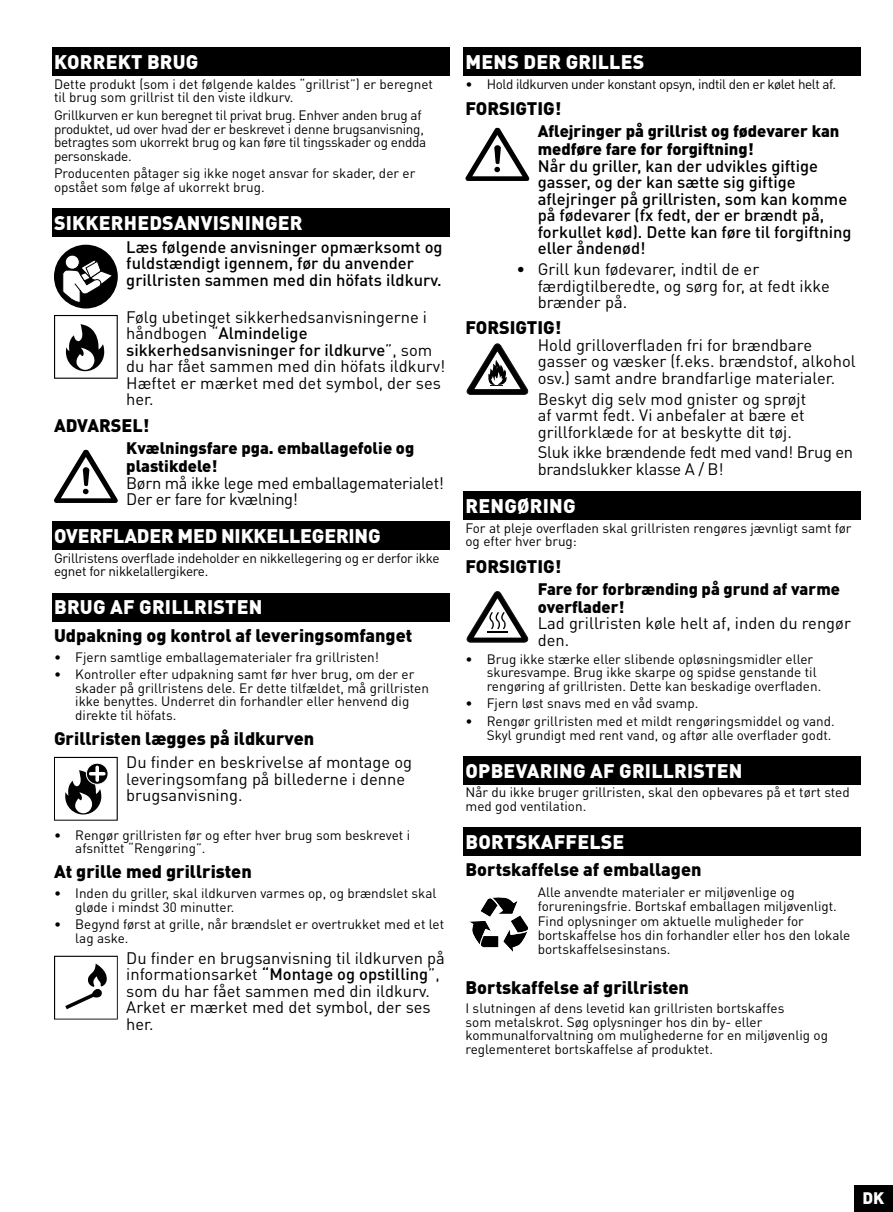
<style>
.page{position:relative;width:893px;height:1212px;background:#fff}
.page>*{position:absolute;margin:0;border:0;box-sizing:border-box;transform-origin:0 0}
.t1{font:900 19.5px "DIN Pro";letter-spacing:.01em;color:#fff}
.t2{font:900 19.5px "DIN Pro";letter-spacing:-.01em;color:#fff}
.t3{font:900 18px "DIN Pro";color:#000}
.t4{font:16.5px/16.5px "DIN Pro";color:#000}
.t5{font:500 16.5px/16.5px "DIN Pro";color:#000}
.t6{font:900 16.5px/18px "DIN Pro";color:#000}
.t7{font:16.5px/16.5px "DIN Pro";letter-spacing:-.02em;color:#000}
.t8{font:900 16.5px "DIN Pro";color:#fff}
.t9{font:13.5px/13.5px "DIN Pro";color:#000}
.t10{font:13.5px/13.5px "DIN Pro";letter-spacing:-.02em;color:#000}
.t11{font:13.5px "DIN Pro";letter-spacing:-.03em;color:#000}
.s1{font-weight:500}
</style>
<div class="page">
<div style="left:855px;top:1185px;width:38px;height:27px;background:#000"></div>
<div style="left:52px;top:48px;width:398px;height:28px;background:#000"></div>
<div style="left:52px;top:209px;width:398px;height:28px;background:#000"></div>
<div style="left:52px;top:522px;width:398px;height:28px;background:#000"></div>
<div style="left:52px;top:593px;width:398px;height:28px;background:#000"></div>
<div style="left:463px;top:48px;width:398px;height:28px;background:#000"></div>
<div style="left:463px;top:492px;width:398px;height:28px;background:#000"></div>
<div style="left:463px;top:756px;width:398px;height:28px;background:#000"></div>
<div style="left:463px;top:828px;width:398px;height:28px;background:#000"></div>
<div style="left:54px;top:245px;width:64px;height:63px;background:#000;border-radius:50%"></div>
<div style="left:65px;top:255px;width:14px;height:14px;background:#fff;border-radius:50%"></div>
<div style="left:65px;top:255px;width:15px;height:15px;border:1px solid #000;border-radius:50%"></div>
<svg style="left:62px;top:259px;width:52px;height:44px"></svg>
<svg style="left:54px;top:315px;width:64px;height:64px"></svg>
<svg style="left:54px;top:450px;width:64px;height:53px"></svg>
<svg style="left:54px;top:757px;width:64px;height:64px"></svg>
<svg style="left:95px;top:767px;width:4px;height:13px"></svg>
<svg style="left:54px;top:956px;width:64px;height:63px"></svg>
<svg style="left:465px;top:128px;width:64px;height:53px"></svg>
<svg style="left:466px;top:344px;width:62px;height:51px"></svg>
<svg style="left:466px;top:591px;width:62px;height:51px"></svg>
<svg style="left:469px;top:897px;width:59px;height:55px"></svg>
<h1 class="t1" style="left:54px;top:49px;width:146px">KORREKT BRUG</h1>
<p class="t9" style="left:54px;top:77px;width:380px">Dette produkt (som i det følgende kaldes “grillrist”) er beregnet til brug som grillrist til den viste ildkurv.</p>
<p class="t10" style="left:54px;top:108px;width:374px">Grillkurven er kun beregnet til privat brug. Enhver anden brug af produktet, ud over hvad der er beskrevet i denne brugsanvisning, betragtes som ukorrekt brug og kan føre til tingsskader og endda personskade.</p>
<p class="t9" style="left:54px;top:166px;width:363px">Producenten påtager sig ikke noget ansvar for skader, der er opstået som følge af ukorrekt brug.</p>
<h1 class="t1" style="left:54px;top:209px;width:250px">SIKKERHEDSANVISNINGER</h1>
<p class="t5" style="left:126px;top:238px;width:318px">Læs følgende anvisninger opmærksomt og fuldstændigt igennem, før du anvender grillristen sammen med din höfats ildkurv.</p>
<p class="t4" style="left:126px;top:308px;width:321px">Følg ubetinget sikkerhedsanvisningerne i håndbogen “<span class="s1">Almindelige sikkerhedsanvisninger for ildkurve</span>”, som du har fået sammen med din höfats ildkurv!<br>Hæftet er mærket med det symbol, der ses her.</p>
<h2 class="t3" style="left:54px;top:413px;width:97px">ADVARSEL!</h2>
<p class="t6" style="left:126px;top:438px;width:289px">Kvælningsfare pga. emballagefolie og plastikdele!</p>
<p class="t7" style="left:126px;top:474px;width:319px">Børn må ikke lege med emballagematerialet!<br>Der er fare for kvælning!</p>
<h1 class="t2" style="left:54px;top:523px;width:328px">OVERFLADER MED NIKKELLEGERING</h1>
<p class="t10" style="left:54px;top:551px;width:387px">Grillristens overflade indeholder en nikkellegering og er derfor ikke egnet for nikkelallergikere.</p>
<h1 class="t1" style="left:54px;top:594px;width:210px">BRUG AF GRILLRISTEN</h1>
<h2 class="t3" style="left:54px;top:623px;width:360px">Udpakning og kontrol af leveringsomfanget</h2>
<p class="t9" style="left:54px;top:649px;width:327px">• Fjern samtlige emballagematerialer fra grillristen!</p>
<p class="t9" style="left:75px;top:667px;width:355px;text-indent:-21px">• Kontroller efter udpakning samt før hver brug, om der er skader på grillristens dele. Er dette tilfældet, må grillristen ikke benyttes. Underret din forhandler eller henvend dig direkte til höfats.</p>
<h2 class="t3" style="left:54px;top:726px;width:262px">Grillristen lægges på ildkurven</h2>
<p class="t4" style="left:126px;top:753px;width:287px">Du finder en beskrivelse af montage og leveringsomfang på billederne i denne brugsanvisning.</p>
<p class="t9" style="left:75px;top:827px;width:336px;text-indent:-21px">• Rengør grillristen før og efter hver brug som beskrevet i afsnittet “Rengøring”.</p>
<h2 class="t3" style="left:54px;top:859px;width:199px">At grille med grillristen</h2>
<p class="t9" style="left:75px;top:886px;width:363px;text-indent:-21px">• Inden du griller, skal ildkurven varmes op, og brændslet skal gløde i mindst 30 minutter.</p>
<p class="t9" style="left:75px;top:917px;width:370px;text-indent:-21px">• Begynd først at grille, når brændslet er overtrukket med et let lag aske.</p>
<p class="t4" style="left:126px;top:949px;width:320px">Du finder en brugsanvisning til ildkurven på informationsarket <span class="s1">“Montage og opstilling</span>”, som du har fået sammen med din ildkurv.<br>Arket er mærket med det symbol, der ses her.</p>
<h1 class="t1" style="left:466px;top:49px;width:180px">MENS DER GRILLES</h1>
<p class="t11" style="left:465px;top:75px;width:372px">• Hold ildkurven under konstant opsyn, indtil den er kølet helt af.</p>
<h2 class="t3" style="left:465px;top:96px;width:97px">FORSIGTIG!</h2>
<p class="t6" style="left:538px;top:122px;width:303px">Aflejringer på grillrist og fødevarer kan medføre fare for forgiftning!</p>
<p class="t5" style="left:538px;top:157px;width:315px">Når du griller, kan der udvikles giftige gasser, og der kan sætte sig giftige aflejringer på grillristen, som kan komme på fødevarer (fx fedt, der er brændt på, forkullet kød). Dette kan føre til forgiftning eller åndenød!</p>
<p class="t4" style="left:538px;top:260px;width:294px;text-indent:-21px">• Grill kun fødevarer, indtil de er færdigtilberedte, og sørg for, at fedt ikke brænder på.</p>
<h2 class="t3" style="left:465px;top:316px;width:97px">FORSIGTIG!</h2>
<p class="t4" style="left:538px;top:336px;width:319px">Hold grilloverfladen fri for brændbare gasser og væsker (f.eks. brændstof, alkohol osv.) samt andre brandfarlige materialer.</p>
<p class="t4" style="left:538px;top:390px;width:270px;text-align:justify">Beskyt dig selv mod gnister og sprøjt af varmt fedt. Vi anbefaler at bære et grillforklæde for at beskytte dit tøj.</p>
<p class="t7" style="left:538px;top:443px;width:317px">Sluk ikke brændende fedt med vand! Brug en brandslukker klasse A / B!</p>
<h1 class="t1" style="left:466px;top:493px;width:112px">RENGØRING</h1>
<p class="t9" style="left:465px;top:521px;width:388px">For at pleje overfladen skal grillristen rengøres jævnligt samt før og efter hver brug:</p>
<h2 class="t3" style="left:465px;top:554px;width:97px">FORSIGTIG!</h2>
<p class="t6" style="left:538px;top:579px;width:304px">Fare for forbrænding på grund af varme overflader!</p>
<p class="t4" style="left:538px;top:614px;width:315px">Lad grillristen køle helt af, inden du rengør den.</p>
<p class="t9" style="left:487px;top:651px;width:336px;text-indent:-21px">• Brug ikke stærke eller slibende opløsningsmidler eller skuresvampe. Brug ikke skarpe og spidse genstande til rengøring af grillristen. Dette kan beskadige overfladen.</p>
<p class="t9" style="left:465px;top:696px;width:234px">• Fjern løst snavs med en våd svamp.</p>
<p class="t9" style="left:465px;top:714px;width:371px;text-align:right">• Rengør grillristen med et mildt rengøringsmiddel og vand.<br>Skyl grundigt med rent vand, og aftør alle overflader godt.</p>
<h1 class="t1" style="left:466px;top:757px;width:278px">OPBEVARING AF GRILLRISTEN</h1>
<p class="t9" style="left:465px;top:785px;width:386px">Når du ikke bruger grillristen, skal den opbevares på et tørt sted med god ventilation.</p>
<h1 class="t1" style="left:466px;top:829px;width:160px">BORTSKAFFELSE</h1>
<h2 class="t3" style="left:465px;top:857px;width:237px">Bortskaffelse af emballagen</h2>
<p class="t9" style="left:538px;top:884px;width:314px;line-height:14.2px">Alle anvendte materialer er miljøvenlige og forureningsfrie. Bortskaf emballagen miljøvenligt.<br>Find oplysninger om aktuelle muligheder for bortskaffelse hos din forhandler eller hos den lokale bortskaffelsesinstans.</p>
<h2 class="t3" style="left:465px;top:975px;width:225px">Bortskaffelse af grillristen</h2>
<p class="t9" style="left:465px;top:1001px;width:364px">I slutningen af dens levetid kan grillristen bortskaffes<br>som metalskrot. Søg oplysninger hos din by- eller kommunalforvaltning om mulighederne for en miljøvenlig og reglementeret bortskaffelse af produktet.</p>
<p class="t8" style="left:862px;top:1187px;width:23px">DK</p>
</div>
